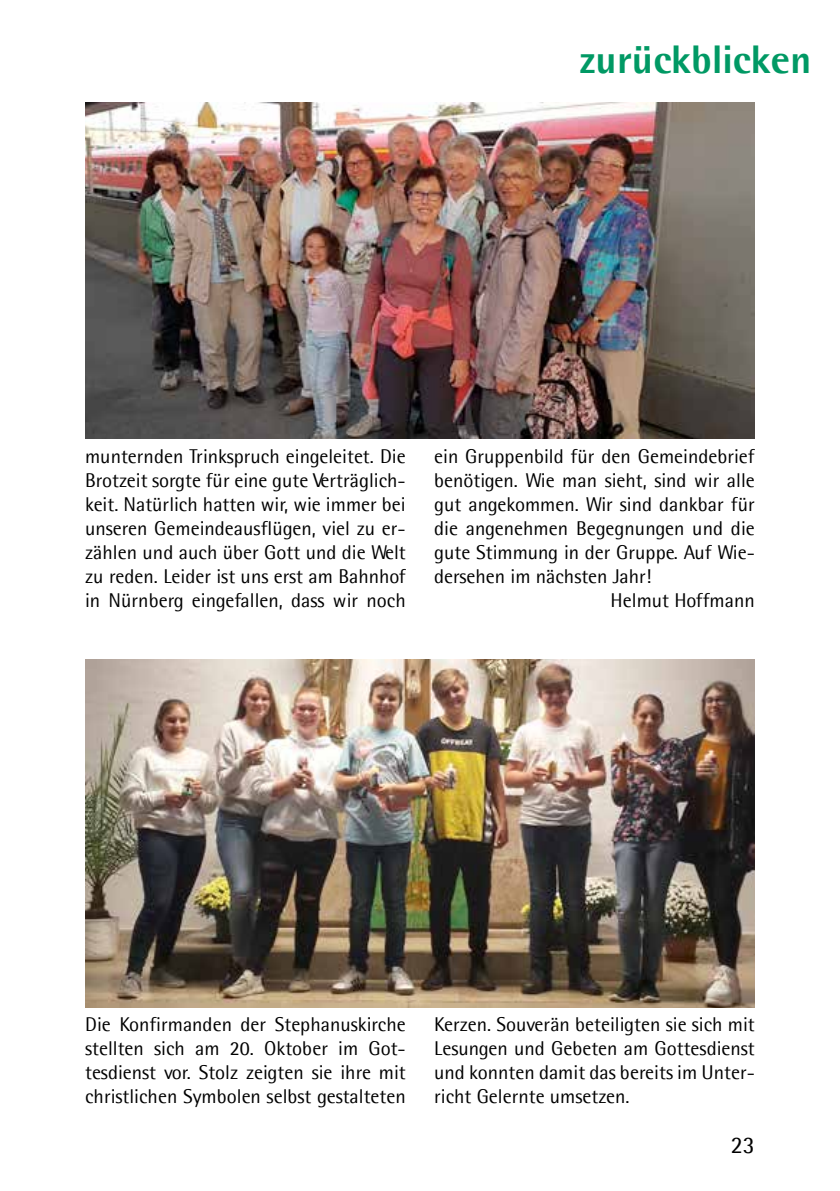
<style>
.page{position:relative;width:840px;height:1191px;background:#fff}
.page>*{position:absolute;margin:0;border:0;box-sizing:border-box;transform-origin:0 0}
.t1{font:700 40px "Agfa Rotis Semisans Ex";color:#009964}
.t2{font:24px "Agfa Rotis Semisans";color:#000}
.t3{font:20px/24px "Agfa Rotis Semisans";color:#000;text-align:justify}
</style>
<div class="page">
<img style="left:85px;top:102px;width:669px;height:336px">
<img style="left:85px;top:660px;width:669px;height:347px">
<h1 class="t1" style="left:579px;top:35px;width:233px">zurückblicken</h1>
<p class="t3" style="left:85px;top:444px;width:322px">munternden Trinkspruch eingeleitet. Die Brotzeit sorgte für eine gute Verträglich&shy;keit. Natürlich hatten wir, wie immer bei unseren Gemeindeausflügen, viel zu er&shy;zählen und auch über Gott und die Welt zu reden. Leider ist uns erst am Bahnhof in Nürnberg eingefallen, dass wir noch</p>
<p class="t3" style="left:434px;top:444px;width:322px">ein Gruppenbild für den Gemeindebrief</p>
<p class="t3" style="left:434px;top:468px;width:322px">benötigen. Wie man sieht, sind wir alle</p>
<p class="t3" style="left:434px;top:492px;width:322px">gut angekommen. Wir sind dankbar für</p>
<p class="t3" style="left:434px;top:516px;width:322px">die angenehmen Begegnungen und die</p>
<p class="t3" style="left:434px;top:540px;width:322px">gute Stimmung in der Gruppe. Auf Wie-</p>
<p class="t3" style="left:434px;top:564px;width:219px">dersehen im nächsten Jahr!</p>
<p class="t3" style="left:610px;top:588px;width:146px">Helmut Hoffmann</p>
<p class="t3" style="left:85px;top:1012px;width:322px">Die Konfirmanden der Stephanuskirche stellten sich am 20. Oktober im Got&shy;tesdienst vor. Stolz zeigten sie ihre mit christlichen Symbolen selbst gestalteten</p>
<p class="t3" style="left:434px;top:1012px;width:322px">Kerzen. Souverän beteiligten sie sich mit Lesungen und Gebeten am Gottesdienst und konnten damit das bereits im Unter&shy;richt Gelernte umsetzen.</p>
<p class="t2" style="left:730px;top:1130px;width:26px">23</p>
</div>
